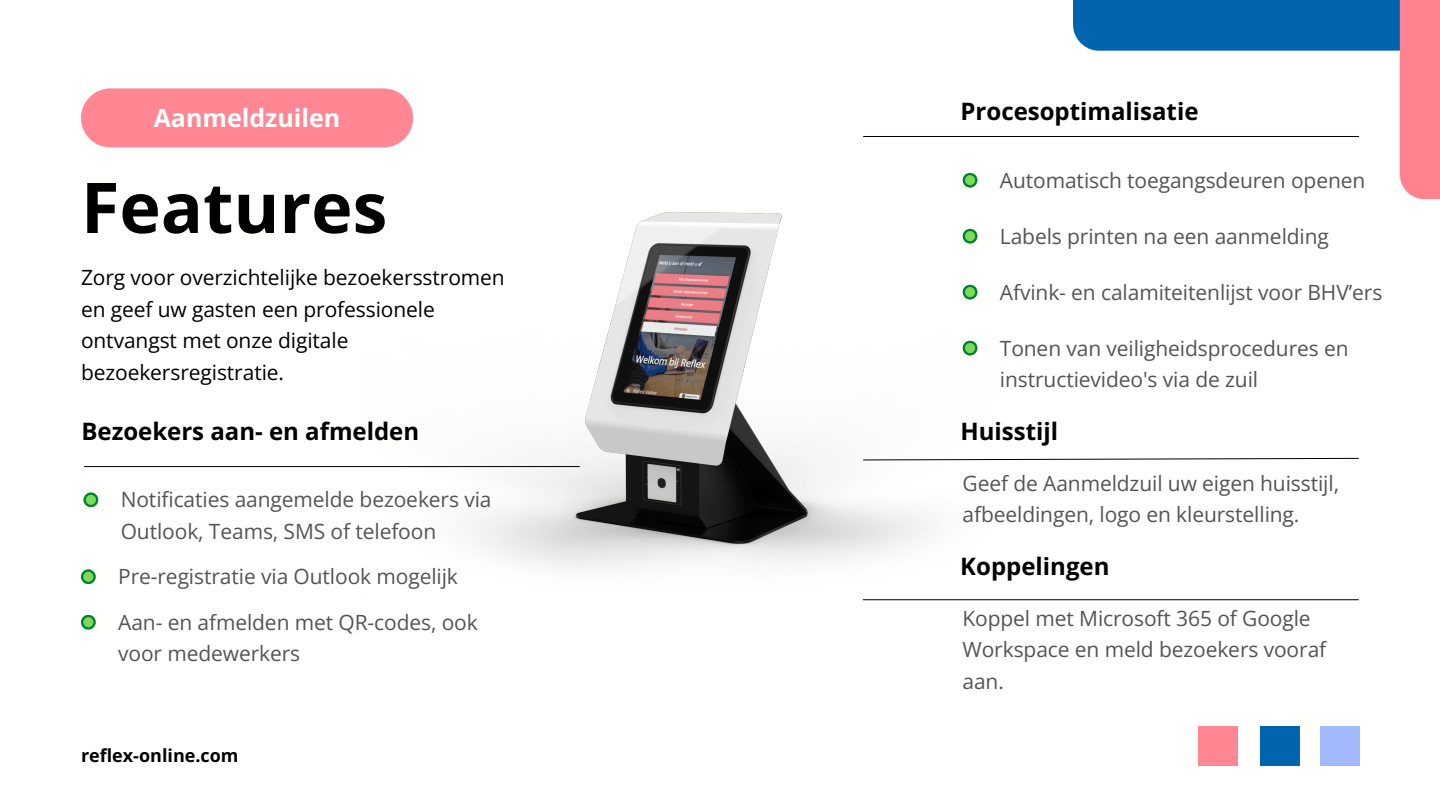
<style>
.page{position:relative;width:1440px;height:810px;background:#fff}
.page>*{position:absolute;margin:0;border:0;box-sizing:border-box;transform-origin:0 0}
.t1{font:700 70px "Open Sans";color:#000}
.t2{font:700 25px "Open Sans";color:#fff}
.t3{font:700 24px "Open Sans";color:#000}
.t4{font:21px/31.5px "Open Sans";letter-spacing:-.005em;color:#545454}
.t5{font:21px/31.5px "Open Sans";letter-spacing:-.005em;color:#000}
.t6{font:700 18px "Open Sans";color:#000}
</style>
<div class="page">
<hr style="left:863px;top:599px;width:496px;height:1px;background:#000">
<svg style="left:1024px;top:458px;width:335px;height:2px"></svg>
<img style="left:1073px;top:0;width:367px;height:199px">
<img style="left:1198px;top:726px;width:161px;height:40px">
<hr style="left:863px;top:136px;width:496px;height:1px;background:#000">
<svg style="left:963px;top:173px;width:14px;height:15px"></svg>
<img style="left:362px;top:212px;width:662px;height:358px">
<hr style="left:84px;top:466px;width:496px;height:1px;background:#000">
<svg style="left:84px;top:492px;width:14px;height:15px"></svg>
<svg style="left:81px;top:569px;width:15px;height:15px"></svg>
<svg style="left:81px;top:615px;width:15px;height:15px"></svg>
<div style="left:81px;top:88px;width:332px;height:59px;background:#ff8693;border-radius:30px"></div>
<p class="t2" style="left:154px;top:101px;width:188px">Aanmeldzuilen</p>
<p class="t1" style="left:81px;top:158px;width:308px">Features</p>
<h3 class="t5" style="left:81px;top:261px;width:425px">Zorg voor overzichtelijke bezoekersstromen en geef uw gasten een professionele ontvangst met onze digitale bezoekersregistratie.</h3>
<h2 class="t3" style="left:81px;top:414px;width:339px">Bezoekers aan- en afmelden</h2>
<h3 class="t4" style="left:121px;top:483px;width:372px">Notificaties aangemelde bezoekers via<br>Outlook, Teams, SMS of telefoon</h3>
<h3 class="t4" style="left:118px;top:560px;width:341px">Pre-registratie via Outlook mogelijk</h3>
<h3 class="t4" style="left:118px;top:606px;width:361px">Aan- en afmelden met QR-codes, ook voor medewerkers</h3>
<h3 class="t6" style="left:81px;top:742px;width:159px">reflex-online.com</h3>
<h3 class="t3" style="left:961px;top:94px;width:239px">Procesoptimalisatie</h3>
<h3 class="t4" style="left:1000px;top:164px;width:367px">Automatisch toegangsdeuren openen</h3>
<h2 class="t4" style="left:1000px;top:220px;width:331px">Labels printen na een aanmelding</h2>
<h2 class="t4" style="left:1000px;top:276px;width:384px">Afvink- en calamiteitenlijst voor BHV’ers</h2>
<h3 class="t4" style="left:1000px;top:332px;width:350px">Tonen van veiligheidsprocedures en instructievideo's via de zuil</h3>
<h3 class="t3" style="left:960px;top:414px;width:99px">Huisstijl</h3>
<h1 class="t4" style="left:963px;top:467px;width:378px">Geef de Aanmeldzuil uw eigen huisstijl, afbeeldingen, logo en kleurstelling.</h1>
<h3 class="t3" style="left:960px;top:549px;width:151px">Koppelingen</h3>
<p class="t4" style="left:962px;top:602px;width:365px">Koppel met Microsoft 365 of Google<br>Workspace en meld bezoekers vooraf aan.</p>
</div>
